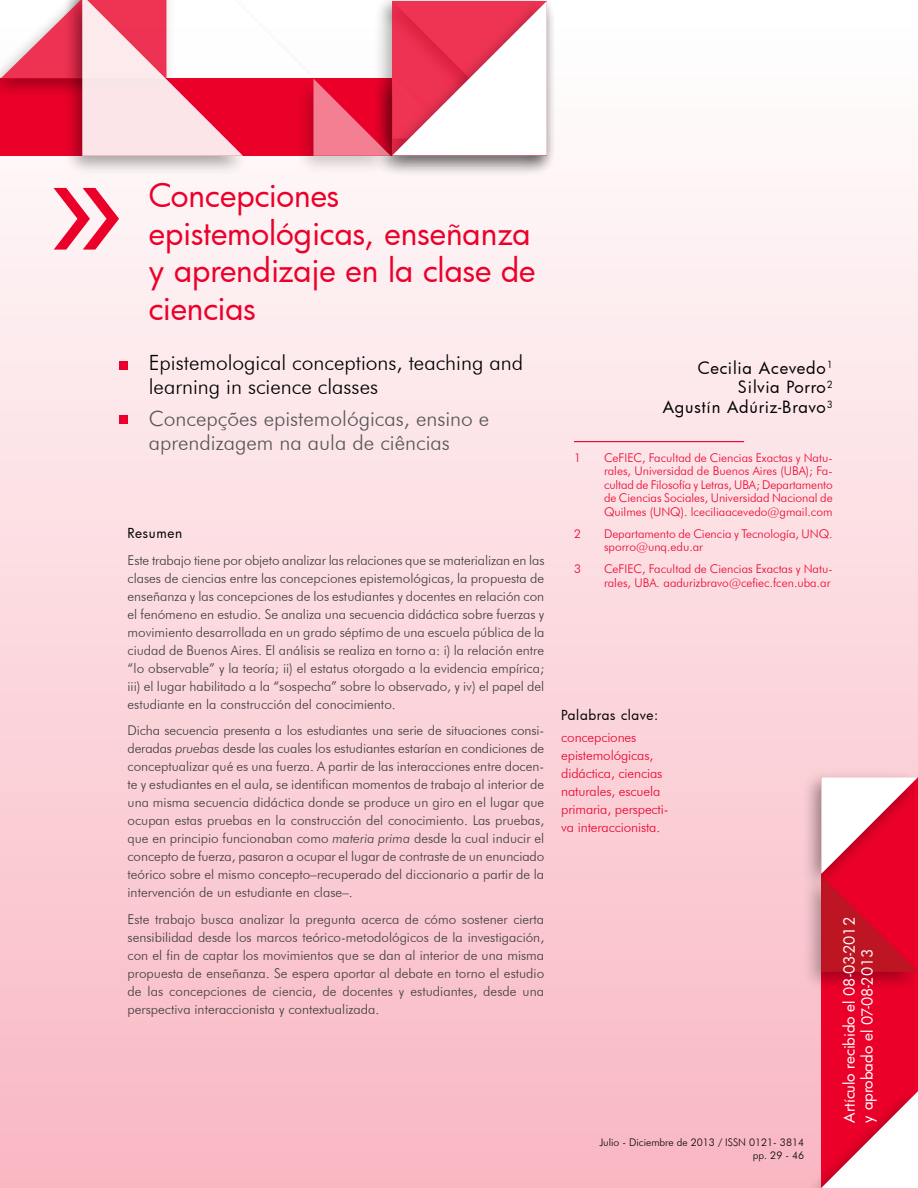
<style>
.page{position:relative;width:918px;height:1188px;background:#fff}
.page>*{position:absolute;margin:0;border:0;box-sizing:border-box;transform-origin:0 0}
.t1{font:31.5px/37.8px "Futura";letter-spacing:-.005em;color:#eb0029}
.t2{font:300 21px/24px "Futura BT";color:#000}
.t3{font:300 21px/24px "Futura BT";color:#575756}
.t4{font:16.5px/19.8px "Futura";letter-spacing:.04em;color:#000;text-align:right}
.t5{font:15px/18px "Futura";color:#fff}
.t6{font:300 13.5px/18px "Futura BT";color:#3c3c3b;text-align:justify}
.t7{font:300 13.5px/18px "Futura BT";letter-spacing:-.01em;color:#eb0029}
.t8{font:13.5px "Futura";letter-spacing:.045em;color:#000}
.t9{font:300 12px/13.5px "Futura BT";color:#eb0029}
.t10{font:300 10.5px/12.6px "Futura BT";color:#000;text-align:right}
.s1{font-style:italic}
</style>
<div class="page">
<div style="left:0;top:0;width:918px;height:1188px;background:linear-gradient(to bottom,#fff,#f9b7c2)"></div>
<div style="left:63px;top:0;width:187px;height:177px;background:#000;opacity:.4"></div>
<div style="left:376px;top:0;width:180px;height:177px;background:#000;opacity:.4"></div>
<div style="left:294px;top:74px;width:103px;height:103px;background:#000;opacity:.4"></div>
<svg style="left:1px;top:0;width:546px;height:156px"></svg>
<div style="left:821px;top:777px;width:97px;height:411px;background:#eb0029"></div>
<div style="left:805px;top:1086px;width:113px;height:102px;background:#000;opacity:.4"></div>
<svg style="left:821px;top:1091px;width:97px;height:97px"></svg>
<div style="left:802px;top:770px;width:116px;height:123px;background:#000;opacity:.4"></div>
<div style="left:802px;top:871px;width:116px;height:122px;background:#000;opacity:.4"></div>
<svg style="left:821px;top:777px;width:97px;height:195px"></svg>
<hr style="left:574px;top:441px;width:170px;height:1px;background:#eb0029">
<div style="left:119px;top:361px;width:9px;height:8px;background:#eb0029"></div>
<div style="left:119px;top:416px;width:9px;height:8px;background:#eb0029"></div>
<svg style="left:54px;top:188px;width:65px;height:62px"></svg>
<h1 class="t1" style="left:149px;top:176px;width:388px">Concepciones epistemológicas, enseñanza y aprendizaje en la clase de ciencias</h1>
<h2 class="t2" style="left:149px;top:350px;width:376px">Epistemological conceptions, teaching and learning in science classes</h2>
<h2 class="t3" style="left:149px;top:407px;width:342px">Concepções epistemológicas, ensino e aprendizagem na aula de ciências</h2>
<p class="t8" style="left:128px;top:524px;width:56px">Resumen</p>
<p class="t6" style="left:128px;top:551px;width:419px">Este trabajo tiene por objeto analizar las relaciones que se materializan en las clases de ciencias entre las concepciones epistemológicas, la propuesta de enseñanza y las concepciones de los estudiantes y docentes en relación con el fenómeno en estudio. Se analiza una secuencia didáctica sobre fuerzas y movimiento desarrollada en un grado séptimo de una escuela pública de la ciudad de Buenos Aires. El análisis se realiza en torno a: i) la relación entre “lo observable” y la teoría; ii) el estatus otorgado a la evidencia empírica; iii) el lugar habilitado a la “sospecha” sobre lo observado, y iv) el papel del estudiante en la construcción del conocimiento.</p>
<p class="t6" style="left:128px;top:721px;width:418px">Dicha secuencia presenta a los estudiantes una serie de situaciones consi&shy;deradas <span class="s1">pruebas</span> desde las cuales los estudiantes estarían en condiciones de conceptualizar qué es una fuerza. A partir de las interacciones entre docen&shy;te y estudiantes en el aula, se identifican momentos de trabajo al interior de una misma secuencia didáctica donde se produce un giro en el lugar que ocupan estas pruebas en la construcción del conocimiento. Las pruebas, que en principio funcionaban como <span class="s1">materia prima</span> desde la cual inducir el concepto de fuerza, pasaron a ocupar el lugar de contraste de un enunciado teórico sobre el mismo concepto–recuperado del diccionario a partir de la intervención de un estudiante en clase–.</p>
<p class="t6" style="left:128px;top:910px;width:418px">Este trabajo busca analizar la pregunta acerca de cómo sostener cierta sensibilidad desde los marcos teórico-metodológicos de la investigación, con el fin de captar los movimientos que se dan al interior de una misma propuesta de enseñanza. Se espera aportar al debate en torno el estudio de las concepciones de ciencia, de docentes y estudiantes, desde una perspectiva interaccionista y contextualizada.</p>
<p class="t4" style="left:663px;top:357px;width:171px">Cecilia Acevedo<sup>1<br></sup>Silvia Porro<sup>2<br></sup>Agustín Adúriz-Bravo<sup>3</sup></p>
<p class="t9" style="left:574px;top:450px;width:8px">1</p>
<p class="t9" style="left:604px;top:450px;width:230px;text-align:justify">CeFIEC, Facultad de Ciencias Exactas y Natu&shy;rales, Universidad de Buenos Aires (UBA); Fa&shy;cultad de Filosofía y Letras, UBA; Departamento de Ciencias Sociales, Universidad Nacional de Quilmes (UNQ). lceciliaacevedo@gmail.com</p>
<p class="t9" style="left:574px;top:526px;width:8px">2</p>
<p class="t9" style="left:604px;top:526px;width:230px">Departamento de Ciencia y Tecnología, UNQ. sporro@unq.edu.ar</p>
<p class="t9" style="left:574px;top:562px;width:8px">3</p>
<p class="t9" style="left:604px;top:562px;width:230px">CeFIEC, Facultad de Ciencias Exactas y Natu&shy;rales, UBA. aadurizbravo@cefiec.fcen.uba.ar</p>
<p class="t8" style="left:561px;top:706px;width:99px">Palabras clave:</p>
<p class="t7" style="left:561px;top:728px;width:109px">concepciones epistemológicas, didáctica, ciencias naturales, escuela primaria, perspecti&shy;va interaccionista.</p>
<p class="t10" style="left:599px;top:1136px;width:206px">Julio - Diciembre de 2013 / ISSN 0121- 3814 pp. 29 - 46</p>
<p class="t5" style="left:840px;top:1123px;width:207px;rotate:-90deg">Artículo recibido el 08-03-2012 y aprobado el 07-08-2013</p>
</div>
